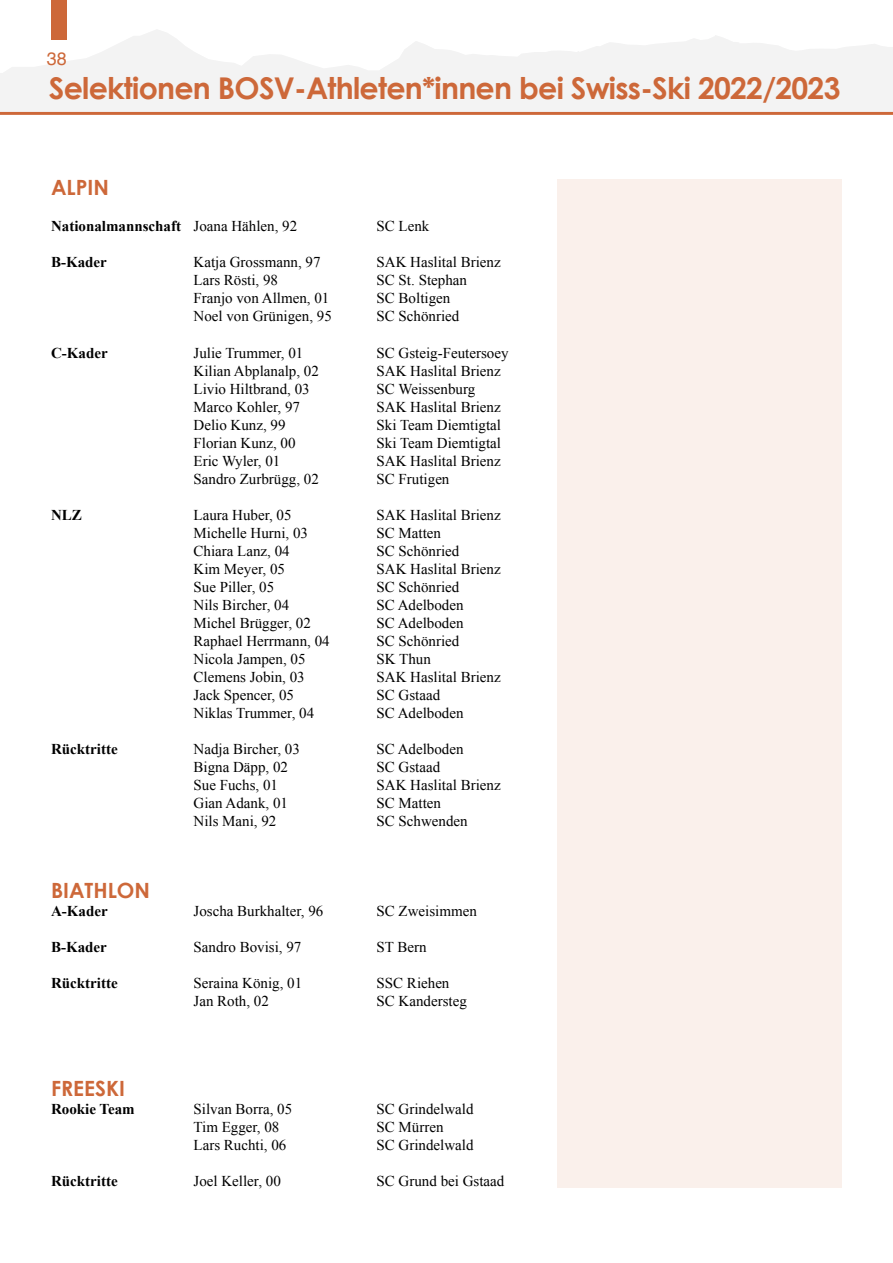
<style>
.page{position:relative;width:893px;height:1263px;background:#fff}
.page>*{position:absolute;margin:0;border:0;box-sizing:border-box;transform-origin:0 0}
.t1{font:700 30px "Century Gothic";letter-spacing:-.025em;color:#cd6839}
.t2{font:700 21px "Century Gothic";color:#cd6839}
.t3{font:18px "Helvetica";color:#cd6839}
.t4{font:15px "Times New Roman";color:#000}
.t5{font:700 15px "Times New Roman";color:#000}
.s1{font-weight:400}
</style>
<div class="page">
<svg style="left:0;top:30px;width:893px;height:82px;fill:#f3f3f3"></svg>
<div style="left:51px;top:0;width:16px;height:40px;background:#cd6839"></div>
<svg style="left:0;top:112px;width:893px;height:3px;background:#cf6e41"></svg>
<div style="left:557px;top:180px;width:285px;height:1008px;background:#faf0eb"></div>
<p class="t3" style="left:47px;top:45px;width:22px">38</p>
<h1 class="t1" style="left:49px;top:69px;width:793px">Selektionen BOSV-Athleten*innen bei Swiss-Ski 2022/2023</h1>
<h2 class="t2" style="left:51px;top:175px;width:59px">ALPIN</h2>
<p class="t5" style="left:51px;top:216px;width:248px">Nationalmannschaft <span class="s1">Joana Hählen, 92</span></p>
<p class="t4" style="left:377px;top:216px;width:54px">SC Lenk</p>
<p class="t5" style="left:51px;top:252px;width:57px">B-Kader</p>
<p class="t4" style="left:194px;top:252px;width:129px">Katja Grossmann, 97</p>
<p class="t4" style="left:377px;top:252px;width:126px">SAK Haslital Brienz</p>
<p class="t4" style="left:194px;top:270px;width:86px">Lars Rösti, 98</p>
<p class="t4" style="left:377px;top:270px;width:92px">SC St. Stephan</p>
<p class="t4" style="left:194px;top:288px;width:137px">Franjo von Allmen, 01</p>
<p class="t4" style="left:377px;top:288px;width:75px">SC Boltigen</p>
<p class="t4" style="left:194px;top:306px;width:140px">Noel von Grünigen, 95</p>
<p class="t4" style="left:377px;top:306px;width:84px">SC Schönried</p>
<p class="t5" style="left:51px;top:342px;width:58px">C-Kader</p>
<p class="t4" style="left:194px;top:342px;width:111px">Julie Trummer, 01</p>
<p class="t4" style="left:377px;top:342px;width:134px">SC Gsteig-Feutersoey</p>
<p class="t4" style="left:194px;top:360px;width:127px">Kilian Abplanalp, 02</p>
<p class="t4" style="left:377px;top:360px;width:126px">SAK Haslital Brienz</p>
<p class="t4" style="left:194px;top:378px;width:118px">Livio Hiltbrand, 03</p>
<p class="t4" style="left:377px;top:378px;width:100px">SC Weissenburg</p>
<p class="t4" style="left:194px;top:396px;width:108px">Marco Kohler, 97</p>
<p class="t4" style="left:377px;top:396px;width:126px">SAK Haslital Brienz</p>
<p class="t4" style="left:194px;top:414px;width:94px">Delio Kunz, 99</p>
<p class="t4" style="left:377px;top:414px;width:126px">Ski Team Diemtigtal</p>
<p class="t4" style="left:194px;top:432px;width:104px">Florian Kunz, 00</p>
<p class="t4" style="left:377px;top:432px;width:126px">Ski Team Diemtigtal</p>
<p class="t4" style="left:194px;top:450px;width:88px">Eric Wyler, 01</p>
<p class="t4" style="left:377px;top:450px;width:126px">SAK Haslital Brienz</p>
<p class="t4" style="left:194px;top:468px;width:127px">Sandro Zurbrügg, 02</p>
<p class="t4" style="left:377px;top:468px;width:74px">SC Frutigen</p>
<p class="t5" style="left:51px;top:504px;width:32px">NLZ</p>
<p class="t4" style="left:194px;top:504px;width:100px">Laura Huber, 05</p>
<p class="t4" style="left:377px;top:504px;width:126px">SAK Haslital Brienz</p>
<p class="t4" style="left:194px;top:522px;width:116px">Michelle Hurni, 03</p>
<p class="t4" style="left:377px;top:522px;width:66px">SC Matten</p>
<p class="t4" style="left:194px;top:540px;width:98px">Chiara Lanz, 04</p>
<p class="t4" style="left:377px;top:540px;width:84px">SC Schönried</p>
<p class="t4" style="left:194px;top:558px;width:93px">Kim Meyer, 05</p>
<p class="t4" style="left:377px;top:558px;width:126px">SAK Haslital Brienz</p>
<p class="t4" style="left:194px;top:576px;width:82px">Sue Piller, 05</p>
<p class="t4" style="left:377px;top:576px;width:84px">SC Schönried</p>
<p class="t4" style="left:194px;top:594px;width:97px">Nils Bircher, 04</p>
<p class="t4" style="left:377px;top:594px;width:89px">SC Adelboden</p>
<p class="t4" style="left:194px;top:612px;width:119px">Michel Brügger, 02</p>
<p class="t4" style="left:377px;top:612px;width:89px">SC Adelboden</p>
<p class="t4" style="left:194px;top:630px;width:138px">Raphael Herrmann, 04</p>
<p class="t4" style="left:377px;top:630px;width:84px">SC Schönried</p>
<p class="t4" style="left:194px;top:648px;width:114px">Nicola Jampen, 05</p>
<p class="t4" style="left:377px;top:648px;width:56px">SK Thun</p>
<p class="t4" style="left:194px;top:666px;width:113px">Clemens Jobin, 03</p>
<p class="t4" style="left:377px;top:666px;width:126px">SAK Haslital Brienz</p>
<p class="t4" style="left:194px;top:684px;width:102px">Jack Spencer, 05</p>
<p class="t4" style="left:377px;top:684px;width:65px">SC Gstaad</p>
<p class="t4" style="left:194px;top:702px;width:122px">Niklas Trummer, 04</p>
<p class="t4" style="left:377px;top:702px;width:89px">SC Adelboden</p>
<p class="t5" style="left:51px;top:738px;width:68px">Rücktritte</p>
<p class="t4" style="left:194px;top:738px;width:108px">Nadja Bircher, 03</p>
<p class="t4" style="left:377px;top:738px;width:89px">SC Adelboden</p>
<p class="t4" style="left:194px;top:756px;width:96px">Bigna Däpp, 02</p>
<p class="t4" style="left:377px;top:756px;width:65px">SC Gstaad</p>
<p class="t4" style="left:194px;top:774px;width:86px">Sue Fuchs, 01</p>
<p class="t4" style="left:377px;top:774px;width:126px">SAK Haslital Brienz</p>
<p class="t4" style="left:194px;top:792px;width:96px">Gian Adank, 01</p>
<p class="t4" style="left:377px;top:792px;width:66px">SC Matten</p>
<p class="t4" style="left:194px;top:810px;width:84px">Nils Mani, 92</p>
<p class="t4" style="left:377px;top:810px;width:93px">SC Schwenden</p>
<h2 class="t2" style="left:51px;top:877px;width:101px">BIATHLON</h2>
<p class="t5" style="left:51px;top:900px;width:58px">A-Kader</p>
<p class="t4" style="left:194px;top:900px;width:131px">Joscha Burkhalter, 96</p>
<p class="t4" style="left:377px;top:900px;width:102px">SC Zweisimmen</p>
<p class="t5" style="left:51px;top:936px;width:57px">B-Kader</p>
<p class="t4" style="left:194px;top:936px;width:109px">Sandro Bovisi, 97</p>
<p class="t4" style="left:377px;top:936px;width:52px">ST Bern</p>
<p class="t5" style="left:51px;top:972px;width:68px">Rücktritte</p>
<p class="t4" style="left:194px;top:972px;width:110px">Seraina König, 01</p>
<p class="t4" style="left:377px;top:972px;width:74px">SSC Riehen</p>
<p class="t4" style="left:194px;top:990px;width:77px">Jan Roth, 02</p>
<p class="t4" style="left:377px;top:990px;width:92px">SC Kandersteg</p>
<h2 class="t2" style="left:51px;top:1075px;width:75px">FREESKI</h2>
<p class="t5" style="left:51px;top:1098px;width:85px">Rookie Team</p>
<p class="t4" style="left:194px;top:1098px;width:100px">Silvan Borra, 05</p>
<p class="t4" style="left:377px;top:1098px;width:99px">SC Grindelwald</p>
<p class="t4" style="left:194px;top:1116px;width:87px">Tim Egger, 08</p>
<p class="t4" style="left:377px;top:1116px;width:69px">SC Mürren</p>
<p class="t4" style="left:194px;top:1134px;width:94px">Lars Ruchti, 06</p>
<p class="t4" style="left:377px;top:1134px;width:99px">SC Grindelwald</p>
<p class="t5" style="left:51px;top:1170px;width:68px">Rücktritte</p>
<p class="t4" style="left:194px;top:1170px;width:89px">Joel Keller, 00</p>
<p class="t4" style="left:377px;top:1170px;width:129px">SC Grund bei Gstaad</p>
</div>
